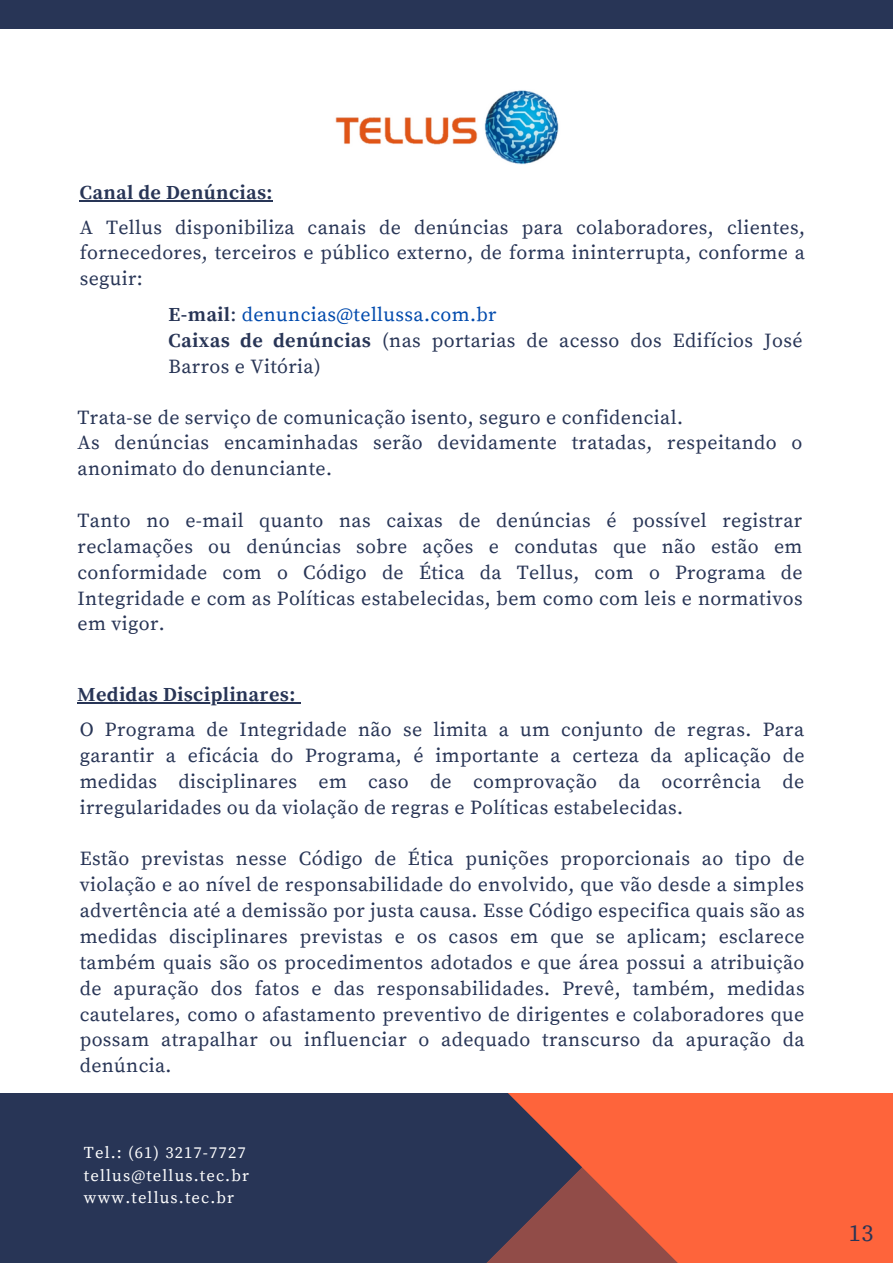
<style>
.page{position:relative;width:893px;height:1264px;background:#fff}
.page>*{position:absolute;margin:0;border:0;box-sizing:border-box;transform-origin:0 0}
.t1{font:24px "Source Serif Pro";color:#283556}
.t2{font:19.8px/25.8px "Source Serif Pro";letter-spacing:.02em;color:#283556;text-align:justify}
.t3{font:700 19.8px "Source Serif Pro";letter-spacing:.02em;color:#283556}
.t4{font:16.5px/22.5px "Source Serif Pro";letter-spacing:.07em;color:#fff}
.s1{font-weight:700}
.s2{color:#004aad}
</style>
<div class="page">
<div style="left:0;top:0;width:892px;height:1262px;background:#283556"></div>
<svg style="left:474px;top:1092px;width:418px;height:170px;fill:#fe643b"></svg>
<div style="left:0;top:29px;width:892px;height:1063px;background:#fff"></div>
<img style="left:335px;top:90px;width:224px;height:75px">
<hr style="left:80px;top:200px;width:193px;height:1px;background:#283556">
<hr style="left:78px;top:702px;width:218px;height:1px;background:#283556">
<p class="t3" style="left:80px;top:181px;width:194px">Canal de Denúncias:</p>
<p class="t2" style="left:80px;top:215px;width:726px">A Tellus disponibiliza canais de denúncias para colaboradores, clientes, fornecedores, terceiros e público externo, de forma ininterrupta, conforme a seguir:</p>
<p class="t2" style="left:168px;top:302px;width:635px;text-align:left"><span class="s1">E-mail</span>: <span class="s2">denuncias@tellussa.com.br<br></span><span class="s1">Caixas de denúncias</span> (nas portarias de acesso dos Edifícios José<br>Barros e Vitória)</p>
<p class="t2" style="left:78px;top:405px;width:726px;text-align:left">Trata-se de serviço de comunicação isento, seguro e confidencial.<br>As denúncias encaminhadas serão devidamente tratadas, respeitando o anonimato do denunciante.</p>
<p class="t2" style="left:78px;top:508px;width:726px">Tanto no e-mail quanto nas caixas de denúncias é possível registrar reclamações ou denúncias sobre ações e condutas que não estão em conformidade com o Código de Ética da Tellus, com o Programa de Integridade e com as Políticas estabelecidas, bem como com leis e normativos em vigor.</p>
<p class="t3" style="left:78px;top:683px;width:219px">Medidas Disciplinares:</p>
<p class="t2" style="left:80px;top:717px;width:726px">O Programa de Integridade não se limita a um conjunto de regras. Para garantir a eficácia do Programa, é importante a certeza da aplicação de medidas disciplinares em caso de comprovação da ocorrência de irregularidades ou da violação de regras e Políticas estabelecidas.</p>
<p class="t2" style="left:80px;top:846px;width:726px">Estão previstas nesse Código de Ética punições proporcionais ao tipo de violação e ao nível de responsabilidade do envolvido, que vão desde a simples advertência até a demissão por justa causa. Esse Código especifica quais são as medidas disciplinares previstas e os casos em que se aplicam; esclarece também quais são os procedimentos adotados e que área possui a atribuição de apuração dos fatos e das responsabilidades. Prevê, também, medidas cautelares, como o afastamento preventivo de dirigentes e colaboradores que possam atrapalhar ou influenciar o adequado transcurso da apuração da denúncia.</p>
<p class="t4" style="left:84px;top:1142px;width:166px">Tel.: (61) 3217-7727 tellus@tellus.tec.br www.tellus.tec.br</p>
<p class="t1" style="left:848px;top:1218px;width:26px">13</p>
</div>
